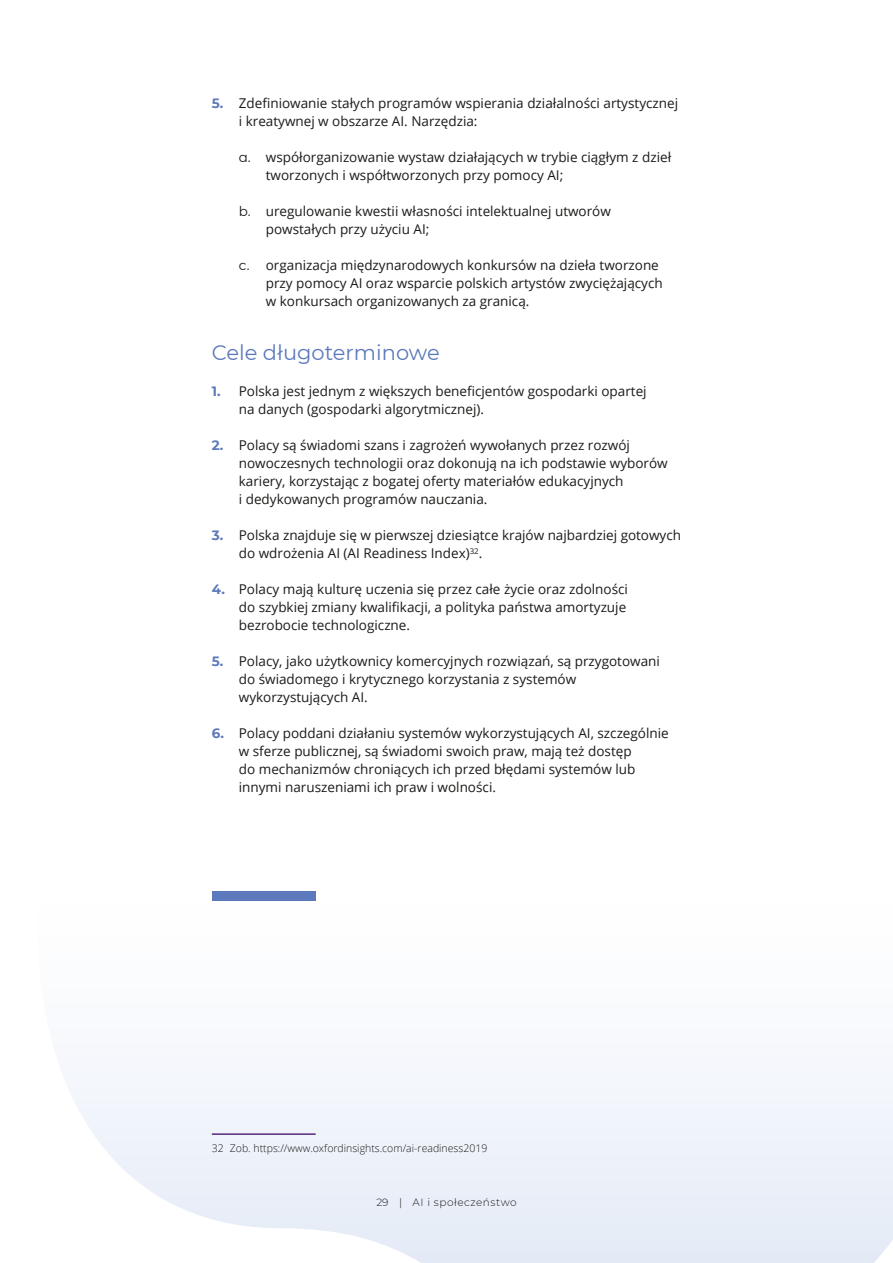
<style>
.page{position:relative;width:893px;height:1263px;background:#fff}
.page>*{position:absolute;margin:0;border:0;box-sizing:border-box;transform-origin:0 0}
.t1{font:21px "Montserrat";color:#5c79bb}
.Body_Text_numb{font:13.5px/18px "Open Sans";color:#1a1a18}
.Body_Text_numb_lvl2{font:13.5px/18px "Open Sans";color:#1a1a18}
.przypis_dolny{font:300 10.5px "Open Sans";color:#1a1a18}
.t2{font:300 10.5px "Montserrat";letter-spacing:.05em;color:#1a1a18}
.s1{font-family:"Montserrat";font-weight:700;color:#5c79bb}
.s2{font-family:"Montserrat"}
</style>
<div class="page">
<svg style="left:62px;top:900px;width:831px;height:363px"></svg>
<hr style="left:212px;top:1133px;width:104px;height:2px;background:#56287a">
<div style="left:212px;top:891px;width:104px;height:9px;background:#5c79bb"></div>
<p class="Body_Text_numb" style="left:239px;top:94px;width:441px;text-indent:-27px"><span class="s1">5.</span> Zdefiniowanie stałych programów wspierania działalności artystycznej i kreatywnej w obszarze AI. Narzędzia:</p>
<p class="Body_Text_numb_lvl2" style="left:266px;top:148px;width:407px;text-indent:-27px"><span class="s2">a.</span> współorganizowanie wystaw działających w trybie ciągłym z dzieł tworzonych i współtworzonych przy pomocy AI;</p>
<p class="Body_Text_numb_lvl2" style="left:266px;top:202px;width:347px;text-indent:-27px"><span class="s2">b.</span> uregulowanie kwestii własności intelektualnej utworów powstałych przy użyciu AI;</p>
<p class="Body_Text_numb_lvl2" style="left:266px;top:256px;width:398px;text-indent:-27px"><span class="s2">c.</span> organizacja międzynarodowych konkursów na dzieła tworzone przy pomocy AI oraz wsparcie polskich artystów zwyciężających w konkursach organizowanych za granicą.</p>
<h2 class="t1" style="left:212px;top:338px;width:229px">Cele długoterminowe</h2>
<p class="Body_Text_numb" style="left:239px;top:382px;width:409px;text-indent:-27px"><span class="s1">1.</span> Polska jest jednym z większych beneficjentów gospodarki opartej na danych (gospodarki algorytmicznej).</p>
<p class="Body_Text_numb" style="left:239px;top:436px;width:430px;text-indent:-27px"><span class="s1">2.</span> Polacy są świadomi szans i zagrożeń wywołanych przez rozwój nowoczesnych technologii oraz dokonują na ich podstawie wyborów kariery, korzystając z bogatej oferty materiałów edukacyjnych<br>i dedykowanych programów nauczania.</p>
<p class="Body_Text_numb" style="left:239px;top:526px;width:444px;text-indent:-27px"><span class="s1">3.</span> Polska znajduje się w pierwszej dziesiątce krajów najbardziej gotowych do wdrożenia AI (AI Readiness Index)<sup>32</sup>.</p>
<p class="Body_Text_numb" style="left:239px;top:580px;width:391px;text-indent:-27px"><span class="s1">4.</span> Polacy mają kulturę uczenia się przez całe życie oraz zdolności do szybkiej zmiany kwalifikacji, a polityka państwa amortyzuje bezrobocie technologiczne.</p>
<p class="Body_Text_numb" style="left:239px;top:652px;width:423px;text-indent:-27px"><span class="s1">5.</span> Polacy, jako użytkownicy komercyjnych rozwiązań, są przygotowani do świadomego i krytycznego korzystania z systemów wykorzystujących AI.</p>
<p class="Body_Text_numb" style="left:239px;top:724px;width:431px;text-indent:-27px"><span class="s1">6.</span> Polacy poddani działaniu systemów wykorzystujących AI, szczególnie w sferze publicznej, są świadomi swoich praw, mają też dostęp<br>do mechanizmów chroniących ich przed błędami systemów lub innymi naruszeniami ich praw i wolności.</p>
<p class="przypis_dolny" style="left:212px;top:1141px;width:277px">32 Zob. https://www.oxfordinsights.com/ai-readiness2019</p>
<p class="t2" style="left:376px;top:1195px;width:142px">29 | AI i społeczeństwo</p>
</div>
